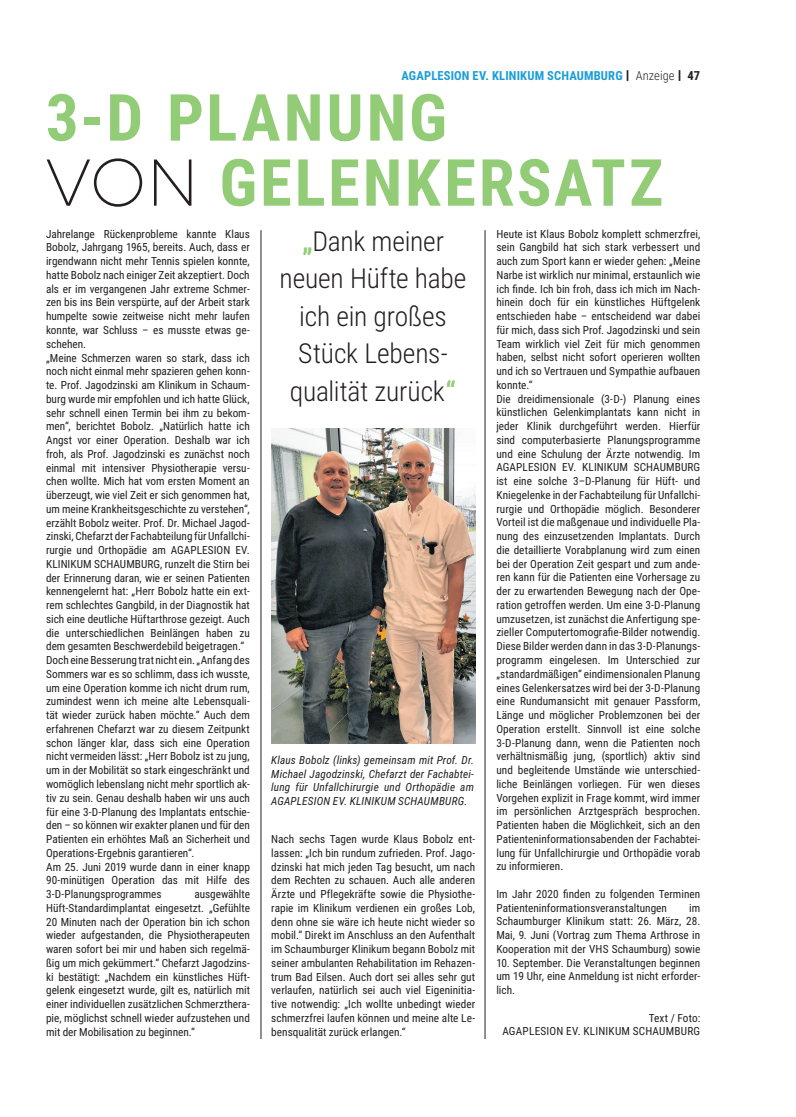
<style>
.page{position:relative;width:796px;height:1117px;background:#fff}
.page>*{position:absolute;margin:0;border:0;box-sizing:border-box;transform-origin:0 0}
.t1{font:700 65px/65px "Roboto Condensed";color:#93cc77}
.t2{font:300 27.5px/37.5px "Roboto Condensed";letter-spacing:-.005em;color:#231f20;text-align:center}
.t3{font:700 12.5px "Roboto Condensed";letter-spacing:.01em;color:#1b9dd9}
.t4{font:11.25px/13.8px "Roboto Condensed";color:#231f20}
.t5{font:italic 11.25px/13.8px "Roboto Condensed";letter-spacing:.015em;color:#231f20;text-align:justify}
.t6{font:11.25px "Roboto Condensed";letter-spacing:.02em;color:#231f20}
.s1{font-family:"DIN Pro";color:#231f20}
.s2{font-weight:300;color:#231f20}
.s3{color:#231f20}
.s4{font-family:"Dual 300";font-weight:400;color:#231f20}
.s5{font-weight:700;color:#93cc77}
</style>
<div class="page">
<img style="left:271px;top:429px;width:204px;height:313px">
<hr style="left:260px;top:230px;width:1px;height:808px;background:#231f20">
<hr style="left:484px;top:230px;width:1px;height:808px;background:#231f20">
<p class="t3" style="left:401px;top:67px;width:300px">AGAPLESION EV. KLINIKUM SCHAUMBURG <span class="s1">|</span> <span class="s2">Anzeige</span> <span class="s1">|</span> <span class="s3">47</span></p>
<h1 class="t1" style="left:46px;top:83px;width:252px">3-D PLANUNG<br><span class="s4">VON</span> GELENKERSA</h1>
<h1 class="t1" style="left:590px;top:148px;width:74px">TZ</h1>
<p class="t4" style="left:46px;top:226px;width:205px">Jahrelange Rückenprobleme kannte Klaus Bobolz, Jahrgang 1965, bereits. Auch, dass er irgendwann nicht mehr Tennis spielen konnte, hatte Bobolz nach einiger Zeit akzeptiert. Doch als er im vergangenen Jahr extreme Schmer&shy;zen bis ins Bein verspürte, auf der Arbeit stark humpelte sowie zeitweise nicht mehr laufen konnte, war Schluss – es musste etwas ge&shy;schehen.<br>„Meine Schmerzen waren so stark, dass ich noch nicht einmal mehr spazieren gehen konn&shy;te. Prof. Jagodzinski am Klinikum in Schaum&shy;burg wurde mir empfohlen und ich hatte Glück, sehr schnell einen Termin bei ihm zu bekom&shy;men“, berichtet Bobolz. „Natürlich hatte ich Angst vor einer Operation. Deshalb war ich froh, als Prof. Jagodzinski es zunächst noch einmal mit intensiver Physiotherapie versu&shy;chen wollte. Mich hat vom ersten Moment an überzeugt, wie viel Zeit er sich genommen hat, um meine Krankheitsgeschichte zu verstehen“, erzählt Bobolz weiter. Prof. Dr. Michael Jagod&shy;zinski, Chefarzt der Fachabteilung für Unfallchi&shy;rurgie und Orthopädie am Agaplesion ev.<br>Klinikum</p>
<p class="t4" style="left:46px;top:556px;width:205px;text-indent:114px">, runzelt die Stirn bei der Erinnerung daran, wie er seinen Patienten kennengelernt hat: „Herr Bobolz hatte ein ext&shy;rem schlechtes Gangbild, in der Diagnostik hat sich eine deutliche H üftarthrose gezeigt. Auch die unterschiedlichen Beinlängen haben zu dem gesamten Beschwerdebild beigetragen.“ Doch eine Besserung trat nicht ein. „Anfang des Sommers war es so schlimm, dass ich wusste, um eine Operation komme ich nicht drum rum, zumindest wenn ich meine alte Lebensquali&shy;tät wieder zurück haben möchte.“ Auch dem erfahrenen Chefarzt war zu diesem Zeitpunkt schon länger klar, dass sich eine Operation nicht vermeiden lässt: „Herr Bobolz ist zu jung, um in der Mobilität so stark eingeschränkt und womöglich lebenslang nicht mehr sportlich ak&shy;tiv zu sein. Genau deshalb haben wir uns auch für eine 3-D-Planung des I mplantats entschie&shy;den – so können wir exakter planen und für den Patienten ein erhöhtes Maß an Sicherheit und Operations-Ergebnis garantieren“.<br>Am 25. Juni 2019 wurde dann in einer knapp 90-minütigen Operation das mit Hilfe des 3-D-Planungsprogrammes</p>
<p class="t4" style="left:94px;top:556px;width:27px">Schaumburg</p>
<p class="t4" style="left:46px;top:886px;width:205px;text-align:justify;text-indent:148px">ausgewählte H üft-Standardimplantat eingesetzt. „Gefühlte 20 Minuten nach der Operation bin ich schon wieder aufgestanden, die Physiotherapeuten waren sofort bei mir und haben sich regelmä&shy;ßig um mich gekümmert.“ Chefarzt Jagodzins&shy;ki bestätigt: „Nachdem ein künstliches Hüft&shy;gelenk eingesetzt wurde, gilt es, natürlich mit einer individuellen zusätzlichen Schmerzthera&shy;pie, möglichst schnell wieder aufzustehen und mit der Mobilisation zu beginnen.“</p>
<h2 class="t2" style="left:279px;top:221px;width:188px"><span class="s5">„</span>Dank meiner neuen Hüfte habe ich ein großes<br>Stück Lebens&shy;qualität zurück<span class="s5">“</span></h2>
<p class="t5" style="left:271px;top:752px;width:204px">Klaus Bobolz (links) gemeinsam mit Prof. Dr.<br>Michael Jagodzinski, Chefarzt der Fachabtei&shy;lung für Unfallchirurgie und Orthopädie am Agaplesion ev. Klinikum</p>
<p class="t5" style="left:398px;top:793px;width:28px">Sc haumbu</p>
<p class="t5" style="left:451px;top:793px;width:17px">rg.</p>
<p class="t4" style="left:271px;top:831px;width:205px;text-align:justify">Nach sechs Tagen wurde Klaus Bobolz ent&shy;lassen: „Ich bin rundum zufrieden. Prof. Jago&shy;dzinski hat mich jeden Tag besucht, um nach dem Rechten zu schauen. Auch alle anderen Ärzte und Pflegekräfte sowie die Physiothe&shy;rapie im Klinikum verdienen ein großes Lob, denn ohne sie wäre ich heute nicht wieder so mobil.“ Direkt im Anschluss an den Aufenthalt im Schaumburger Klinikum begann Bobolz mit seiner ambulanten Rehabilitation im Rehazen&shy;trum Bad Eilsen. Auch dort sei alles sehr gut verlaufen, natürlich sei auch viel Eigeninitia&shy;tive notwendig: „Ich wollte unbedingt wieder schmerzfrei laufen können und meine alte Le&shy;bensqualität zurück erlangen.“</p>
<p class="t4" style="left:496px;top:226px;width:205px">Heute ist Klaus Bobolz komplett schmerzfrei, sein Gangbild hat sich stark verbessert und auch zum Sport kann er wieder gehen: „Meine Narbe ist wirklich nur minimal, erstaunlich wie ich finde. Ich bin froh, dass ich mich im Nach&shy;hinein doch für ein künstliches Hüftgelenk entschieden habe – entscheidend war dabei für mich, dass sich Prof. Jagodzinski und sein Team wirklich viel Zeit für mich genommen haben, selbst nicht sofort operieren wollten und ich so Vertrauen und Sympathie aufbauen konnte.“<br>Die dreidimensionale (3-D-) Planung eines künstlichen Gelenkimplantats kann nicht in jeder Klinik durchgeführt werden. Hierfür sind computerbasierte Planungsprogramme und eine Schulung der Ärzte notwendig. I m Agaplesion ev. Klinikum</p>
<p class="t4" style="left:496px;top:460px;width:205px;text-indent:137px">Schaumburg<br>ist eine solche 3–D-Planung für Hüft- und Kniegelenke in der Fachabteilung für Unfallchi&shy;rurgie und Orthopädie möglich. Besonderer Vorteil ist die maßgenaue und individuelle Pla&shy;nung des einzusetzenden I mplantats. Durch die detaillierte Vorabplanung wird zum einen bei der Operation Zeit gespart und zum ande&shy;ren kann für die Patienten eine Vorhersage zu der zu erwartenden Bewegung nach der Ope&shy;ration getroffen werden. Um eine 3-D-Planung umzusetzen, ist zunächst die Anfertigung spe&shy;zieller Computertomografie-Bilder notwendig.<br>Diese Bilder werden dann in das 3-D-Planungs&shy;programm eingelesen. I m Unterschied zur „standardmäßigen“ eindimensionalen Planung eines Gelenkersatzes wird bei der 3-D-Planung eine Rundumansicht mit genauer Passform, Länge und möglicher Problemzonen bei der Operation erstellt. Sinnvoll ist eine solche 3-D-Planung dann, wenn die Patienten noch verhältnismäßig jung, (sportlich) aktiv sind und begleitende Umstände wie unterschied&shy;liche Beinlängen vorliegen. Für wen dieses Vorgehen explizit in Frage kommt, wird immer im persönlichen Arztgespräch besprochen.<br>Patienten haben die Möglichkeit, sich an den Patienteninformationsabenden der Fachabtei&shy;lung für Unfallchirurgie und Orthopädie vorab zu informieren.</p>
<p class="t4" style="left:496px;top:886px;width:205px">Im Jahr 2020 finden zu folgenden Terminen<br>Patienteninformationsveranstaltungen</p>
<p class="t4" style="left:496px;top:900px;width:205px;text-align:justify;text-indent:193px">im Schaumburger Klinikum statt: 26. März, 28.<br>Mai, 9. Juni (Vortrag zum Thema Arthrose in Kooperation mit der VHS Schaumburg) sowie</p>
<p class="t4" style="left:496px;top:955px;width:205px;text-align:justify">10. September. Die Veranstaltungen beginnen um 19 Uhr, eine Anmeldung ist nicht erforder&shy;lich.</p>
<p class="t4" style="left:648px;top:1010px;width:53px">Text / Foto:</p>
<p class="t6" style="left:502px;top:1023px;width:114px">Agaplesion ev. Klinikum</p>
<p class="t4" style="left:632px;top:1023px;width:28px">Schaumburg</p>
</div>
